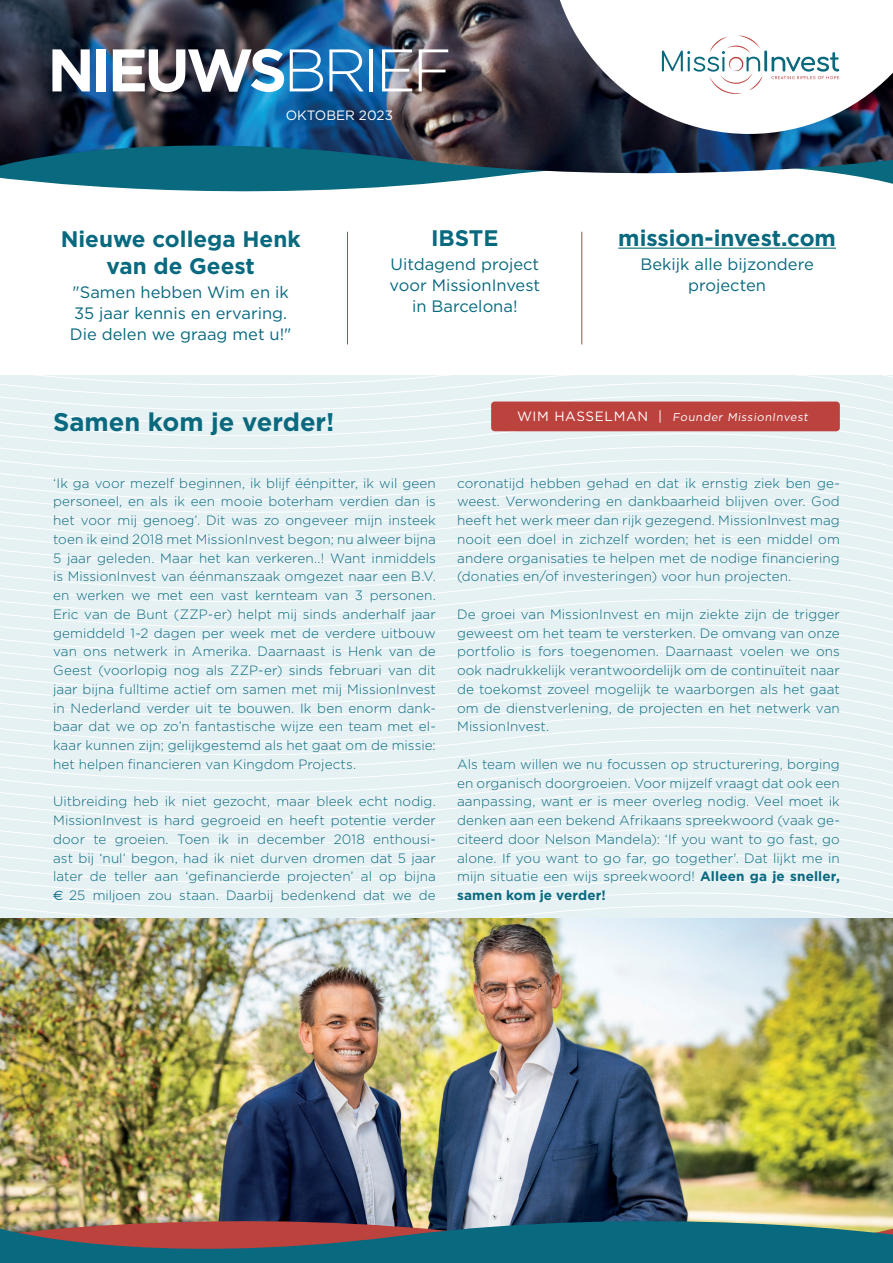
<style>
.page{position:relative;width:893px;height:1263px;background:#fff}
.page>*{position:absolute;margin:0;border:0;box-sizing:border-box;transform-origin:0 0}
.t1{font:700 60px "Gotham";letter-spacing:-.06em;color:#fff}
.t2{font:700 25.5px "Gotham";color:#08697f}
.t3{font:700 22.5px/27px "Gotham";color:#08697f;text-align:center}
.t4{font:16.5px/21px "Gotham";color:#08697f;text-align:center}
.t5{font:300 13.5px/18.8px "Gotham";letter-spacing:.005em;color:#08697f;text-align:justify}
.t6{font:13.5px "Gotham";color:#fff}
.t7{font:11.25px "Gotham";color:#fff}
.s1{font-weight:300}
.s2{font-family:"Euro Sans Std";font-weight:400}
.s3{font-size:13.5px}
.s4{font-weight:700}
</style>
<div class="page">
<svg style="left:0;top:375px;width:893px;height:12px;background:#e8f2f3"></svg>
<svg style="left:0;top:387px;width:893px;height:13px;background:#e7f2f3"></svg>
<svg style="left:0;top:400px;width:893px;height:13px;background:#e7f2f3"></svg>
<svg style="left:0;top:413px;width:893px;height:13px;background:#e7f2f3"></svg>
<svg style="left:0;top:426px;width:893px;height:13px;background:#e7f0f1"></svg>
<svg style="left:0;top:439px;width:893px;height:12px;background:#e7f2f3"></svg>
<svg style="left:0;top:451px;width:893px;height:13px;background:#e7f2f3"></svg>
<svg style="left:0;top:464px;width:893px;height:13px;background:#e7f2f3"></svg>
<svg style="left:0;top:477px;width:893px;height:13px;background:#e7f2f3"></svg>
<svg style="left:0;top:490px;width:893px;height:12px;background:#e7f2f3"></svg>
<svg style="left:0;top:502px;width:893px;height:13px;background:#e7f2f3"></svg>
<svg style="left:0;top:515px;width:893px;height:13px;background:#e7f2f3"></svg>
<svg style="left:0;top:528px;width:893px;height:13px;background:#e7f2f3"></svg>
<svg style="left:0;top:541px;width:893px;height:12px;background:#e7f2f3"></svg>
<svg style="left:0;top:553px;width:893px;height:13px;background:#e7f2f3"></svg>
<svg style="left:0;top:566px;width:893px;height:13px;background:#e7f2f3"></svg>
<svg style="left:0;top:579px;width:893px;height:13px;background:#e7f2f3"></svg>
<svg style="left:0;top:592px;width:893px;height:12px;background:#e7f2f3"></svg>
<svg style="left:0;top:604px;width:893px;height:13px;background:#e7f2f3"></svg>
<svg style="left:0;top:617px;width:893px;height:13px;background:#e7f2f3"></svg>
<svg style="left:0;top:630px;width:893px;height:13px;background:#e7f2f3"></svg>
<svg style="left:0;top:643px;width:893px;height:12px;background:#e7f2f3"></svg>
<svg style="left:0;top:655px;width:893px;height:13px;background:#e7f2f3"></svg>
<svg style="left:0;top:668px;width:893px;height:13px;background:#e7f2f3"></svg>
<svg style="left:0;top:681px;width:893px;height:13px;background:#e7f2f3"></svg>
<svg style="left:0;top:694px;width:893px;height:12px;background:#e7f2f3"></svg>
<svg style="left:0;top:706px;width:893px;height:13px;background:#e7f2f3"></svg>
<svg style="left:0;top:719px;width:893px;height:13px;background:#e7f2f3"></svg>
<svg style="left:0;top:732px;width:893px;height:13px;background:#e7f2f3"></svg>
<svg style="left:0;top:745px;width:893px;height:12px;background:#e7f2f3"></svg>
<svg style="left:0;top:757px;width:893px;height:13px;background:#e7f2f3"></svg>
<svg style="left:0;top:770px;width:893px;height:13px;background:#e7f2f3"></svg>
<svg style="left:0;top:783px;width:893px;height:13px;background:#e7f2f3"></svg>
<svg style="left:0;top:796px;width:893px;height:12px;background:#e7f2f3"></svg>
<svg style="left:0;top:808px;width:893px;height:13px;background:#e7f2f3"></svg>
<svg style="left:0;top:821px;width:893px;height:13px;background:#e7f2f3"></svg>
<svg style="left:0;top:834px;width:893px;height:13px;background:#e7f2f3"></svg>
<svg style="left:0;top:847px;width:893px;height:12px;background:#e7f2f3"></svg>
<svg style="left:0;top:859px;width:893px;height:13px;background:#e7f2f3"></svg>
<svg style="left:0;top:872px;width:893px;height:13px;background:#e7f2f3"></svg>
<svg style="left:0;top:885px;width:893px;height:13px;background:#e7f2f3"></svg>
<svg style="left:0;top:898px;width:893px;height:12px;background:#e7f2f3"></svg>
<svg style="left:0;top:910px;width:893px;height:9px;background:#e1ebeb"></svg>
<img style="left:0;top:0;width:893px;height:191px">
<svg style="left:549px;top:0;width:344px;height:134px"></svg>
<div style="left:491px;top:401px;width:349px;height:30px;background:#bc423e;border-radius:4px"></div>
<svg style="left:662px;top:35px;width:177px;height:59px"></svg>
<hr style="left:347px;top:232px;width:1px;height:112px;background:#bc423e">
<hr style="left:581px;top:232px;width:1px;height:112px;background:#bc423e">
<img style="left:0;top:919px;width:893px;height:284px">
<img style="left:0;top:1203px;width:893px;height:60px">
<hr style="left:618px;top:248px;width:218px;height:1px;background:#08697f">
<h1 class="t1" style="left:47px;top:30px;width:406px">NIEUWS<span class="s1">BRIEF</span></h1>
<p class="t6" style="left:286px;top:107px;width:109px">OKTOBER 2023</p>
<h3 class="t3" style="left:61px;top:226px;width:242px">Nieuwe collega Henk van de Geest</h3>
<p class="t4" style="left:70px;top:282px;width:223px;text-align:left">"Samen hebben Wim en ik<br>35 jaar kennis en ervaring.<br>Die delen we graag met u!"</p>
<h3 class="t3" style="left:431px;top:224px;width:69px">IBSTE</h3>
<p class="t4" style="left:390px;top:253px;width:152px">Uitdagend project voor MissionInvest in Barcelona!</p>
<h3 class="t3" style="left:618px;top:224px;width:219px">mission-invest.com</h3>
<p class="t4" style="left:640px;top:253px;width:175px">Bekijk alle bijzondere projecten</p>
<h2 class="t2" style="left:53px;top:405px;width:283px">Samen kom je verder!</h2>
<p class="t5" style="left:53px;top:473px;width:384px">‘Ik ga voor mezelf beginnen, ik blijf éénpitter, ik wil geen personeel, en als ik een mooie boterham verdien dan is het voor mij genoeg’. Dit was zo ongeveer mijn insteek toen ik eind 2018 met MissionInvest begon; nu alweer bijna 5 jaar geleden. Maar het kan verkeren..! Want inmiddels is MissionInvest van éénmanszaak omgezet naar een B.V. en werken we met een vast kernteam van 3 personen.<br>Eric van de Bunt (ZZP-er) helpt mij sinds anderhalf jaar gemiddeld 1-2 dagen per week met de verdere uitbouw van ons netwerk in Amerika. Daarnaast is Henk van de Geest (voorlopig nog als ZZP-er) sinds februari van dit jaar bijna fulltime actief om samen met mij MissionInvest in Nederland verder uit te bouwen. Ik ben enorm dank&shy;baar dat we op zo’n fantastische wijze een team met el&shy;kaar kunnen zijn; gelijkgestemd als het gaat om de missie: het helpen financieren van Kingdom Projects.</p>
<p class="t5" style="left:53px;top:792px;width:384px">Uitbreiding heb ik niet gezocht, maar bleek echt nodig.<br>MissionInvest is hard gegroeid en heeft potentie verder door te groeien. Toen ik in december 2018 enthousi&shy;ast bij ‘nul’ begon, had ik niet durven dromen dat 5 jaar later de teller aan ‘gefinancierde projecten’ al op bijna <span class="s2">€</span> 25 miljoen zou staan. Daarbij bedenkend dat we de</p>
<p class="t7" style="left:517px;top:410px;width:294px"><span class="s3">WIM HASSELMAN |</span> Founder MissionInvest</p>
<p class="t5" style="left:457px;top:473px;width:384px">coronatijd hebben gehad en dat ik ernstig ziek ben ge&shy;weest. Verwondering en dankbaarheid blijven over. God heeft het werk meer dan rijk gezegend. MissionInvest mag nooit een doel in zichzelf worden; het is een middel om andere organisaties te helpen met de nodige financiering (donaties en/of investeringen) voor hun projecten.</p>
<p class="t5" style="left:457px;top:604px;width:384px">De groei van MissionInvest en mijn ziekte zijn de trigger geweest om het team te versterken. De omvang van onze portfolio is fors toegenomen. Daarnaast voelen we ons ook nadrukkelijk verantwoordelijk om de continuïteit naar de toekomst zoveel mogelijk te waarborgen als het gaat om de dienstverlening, de projecten en het netwerk van MissionInvest.</p>
<p class="t5" style="left:457px;top:754px;width:384px">Als team willen we nu focussen op structurering, borging en organisch doorgroeien. Voor mijzelf vraagt dat ook een aanpassing, want er is meer overleg nodig. Veel moet ik denken aan een bekend Afrikaans spreekwoord (vaak ge&shy;citeerd door Nelson Mandela): ‘If you want to go fast, go alone. If you want to go far, go together'. Dat lijkt me in mijn situatie een wijs spreekwoord! <span class="s4">Alleen ga je sneller, samen kom je verder!</span></p>
</div>
